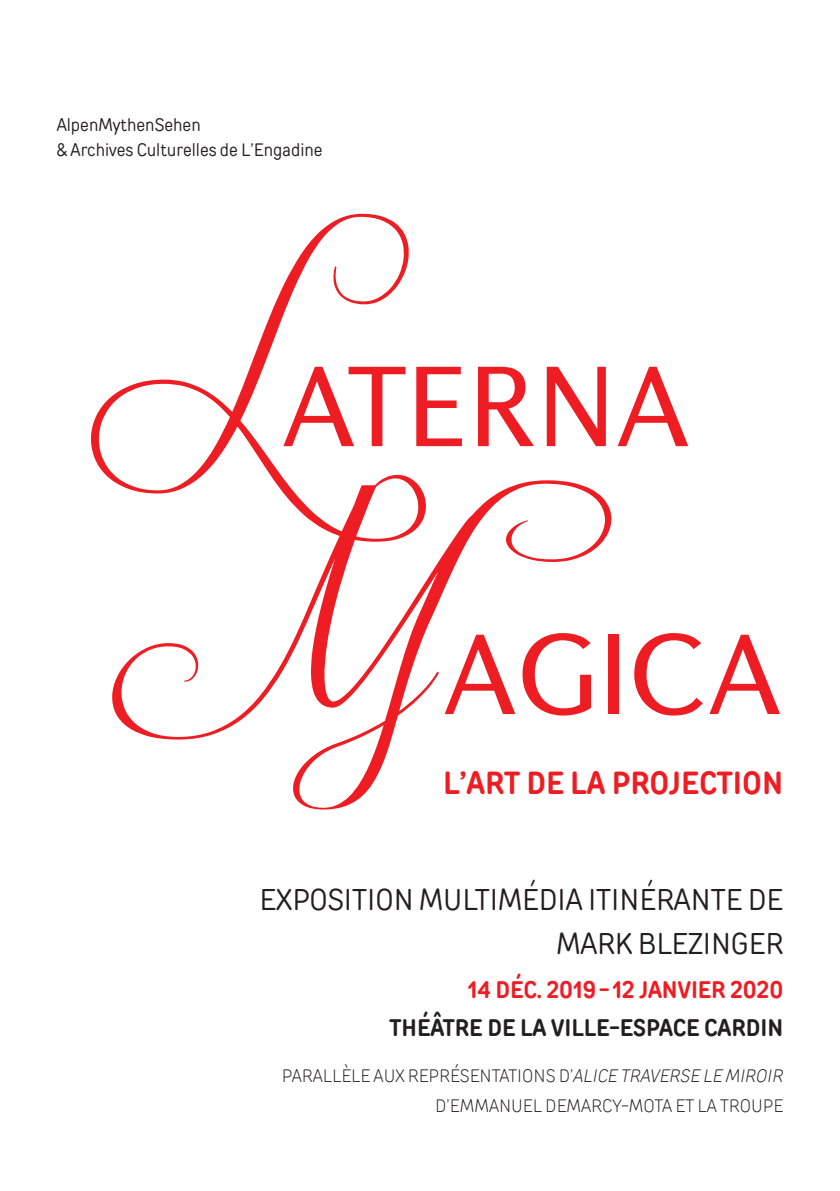
<style>
.page{position:relative;width:840px;height:1191px;background:#fff}
.page>*{position:absolute;margin:0;border:0;box-sizing:border-box;transform-origin:0 0}
.t1{font:700 32px "TT Rounds Condensed";color:#ee1d23}
.t2{font:30px/44px "TT Rounds Condensed";color:#231f20;text-align:right}
.t3{font:700 24px "TT Rounds Condensed";color:#231f20}
.t4{font:700 24px "TT Rounds Condensed";color:#ee1d23}
.t5{font:300 18px/29.6px "TT Rounds Condensed";color:#231f20;text-align:right}
.t6{font:18px/26px "TT Rounds Condensed";color:#231f20}
.s1{font-style:italic}
</style>
<div class="page">
<svg style="left:617px;top:367px;width:71px;height:79px"></svg>
<svg style="left:546px;top:367px;width:59px;height:79px"></svg>
<svg style="left:478px;top:367px;width:55px;height:79px"></svg>
<svg style="left:426px;top:367px;width:35px;height:79px"></svg>
<svg style="left:91px;top:214px;width:335px;height:266px"></svg>
<div style="left:608px;top:634px;width:11px;height:80px;background:#ee1d23"></div>
<svg style="left:634px;top:633px;width:68px;height:82px"></svg>
<svg style="left:709px;top:634px;width:70px;height:80px"></svg>
<svg style="left:112px;top:480px;width:499px;height:329px"></svg>
<p class="t6" style="left:57px;top:111px;width:267px">AlpenMythenSehen<br>&amp; Archives Culturelles de L’Engadine</p>
<h1 class="t1" style="left:443px;top:761px;width:341px">L’ART DE LA PROJECTION</h1>
<h2 class="t2" style="left:259px;top:876px;width:525px">EXPOSITION MULTIMÉDIA ITINÉRANTE DE<br>MARK BLEZINGER</h2>
<h3 class="t4" style="left:467px;top:973px;width:316px">14 DÉC. 2019- 12 JANVIER 2020</h3>
<h3 class="t3" style="left:389px;top:1011px;width:395px">THÉÂTRE DE LA VILLE-ESPACE CARDIN</h3>
<p class="t5" style="left:281px;top:1060px;width:503px">PARALLÈLE AUX REPRÉSENTATIONS D’<span class="s1">ALICE TRAVERSE LE MIROIR<br></span>D’EMMANUEL DEMARCY-MOTA ET LA TROUPE</p>
</div>
